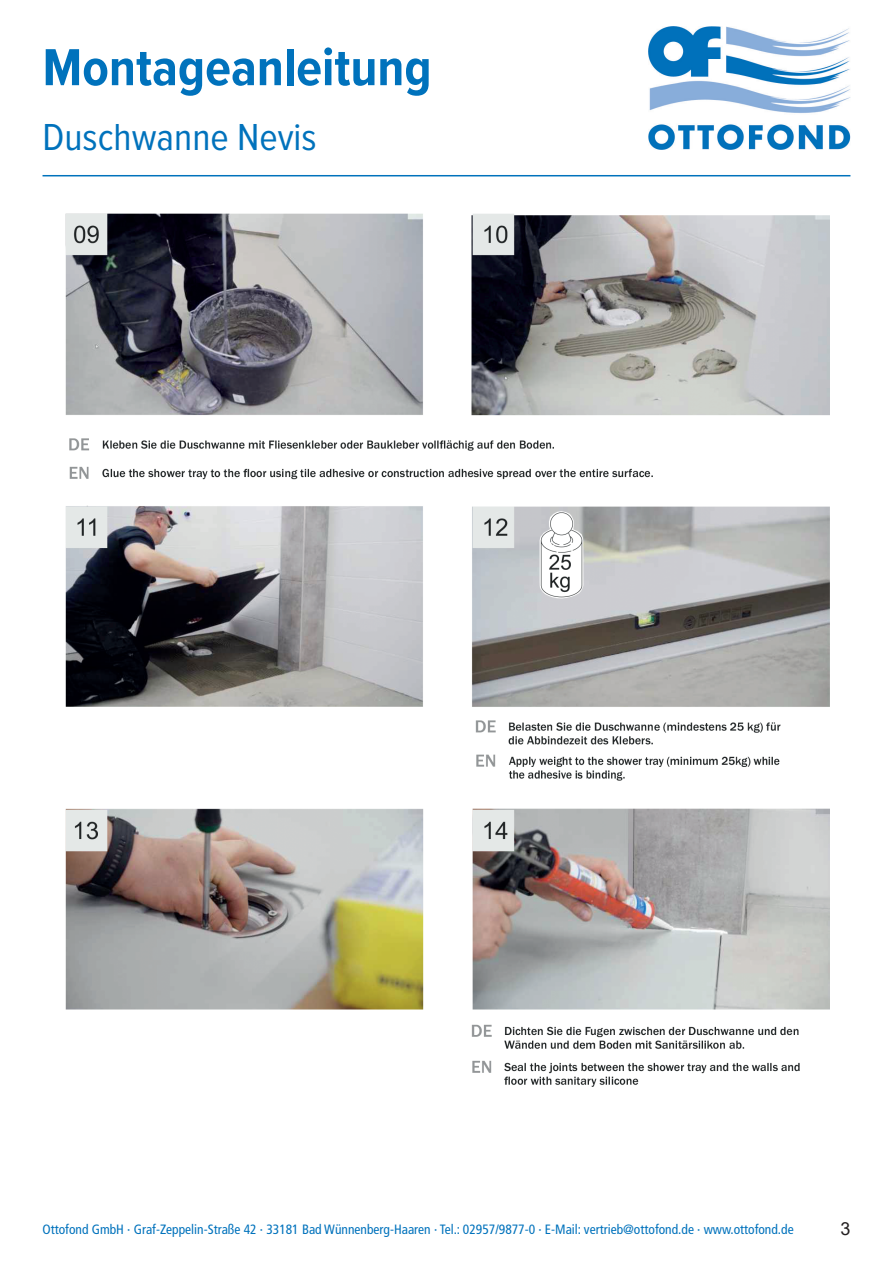
<style>
.page{position:relative;width:893px;height:1263px;background:#fff}
.page>*{position:absolute;margin:0;border:0;box-sizing:border-box;transform-origin:0 0}
.t1{font:700 54px "Proxima Nova Cond";color:#0072bc}
.t2{font:39px "Proxima Nova Cond";color:#0072bc}
.t3{font:18px "Arial";color:#231f20}
.t4{font:condensed 13.5px "Frutiger";color:#0072bc}
</style>
<div class="page">
<img style="left:649px;top:27px;width:201px;height:123px">
<hr style="left:43px;top:175px;width:807px;height:1px;background:#0072bc">
<img style="left:65px;top:213px;width:764px;height:874px">
<h1 class="t1" style="left:43px;top:27px;width:391px">Montageanleitung</h1>
<h2 class="t2" style="left:43px;top:108px;width:276px">Duschwanne Nevis</h2>
<p class="t4" style="left:43px;top:1222px;width:753px">Ottofond GmbH · Graf-Zeppelin-Straße 42 · 33181 Bad Wünnenberg-Haaren · Tel.: 02957/9877-0 · E-Mail: vertrieb@ottofond.de · www.ottofond.de</p>
<h3 class="t3" style="left:840px;top:1216px;width:12px">3</h3>
</div>
